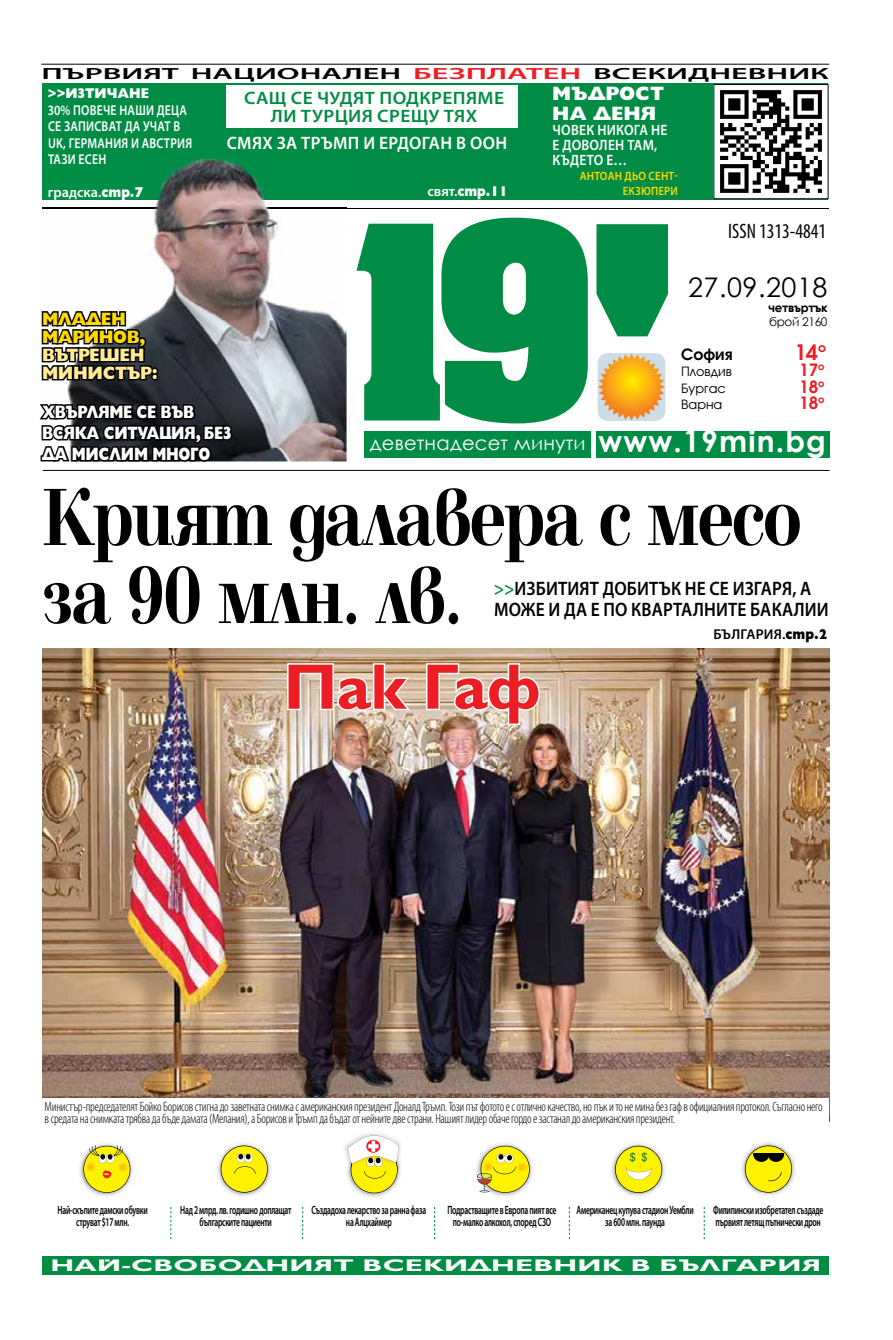
<style>
.page{position:relative;width:893px;height:1340px;background:#fff}
.page>*{position:absolute;margin:0;border:0;box-sizing:border-box;transform-origin:0 0}
.t1{font:700 84px/78px "Elfin CYR";letter-spacing:-.025em;color:#000;scale:.82 1}
.t2{font:700 64.5px "Gilt";letter-spacing:-.01em;color:#ed1d24}
.t3{font:700 29.85px "Century Gothic";letter-spacing:.04em;color:#fff}
.t4{font:27px "Century Gothic";letter-spacing:.02em;color:#000}
.t5{font:700 22.35px "Avanti CYR";color:#ed1d24}
.t6{font:condensed 21px "Myriad Pro";color:#000;scale:.95 1}
.t7{font:600 19.5px/21px "Myriad Pro";letter-spacing:.01em;color:#000;scale:.9 1}
.t8{font:19.5px "Century Gothic";letter-spacing:.01em;color:#fff}
.t9{font:800 19.5px/19.5px "Gilt";color:#fff}
.t10{font:800 18px/21px "Gilt";letter-spacing:-.02em;color:#fff;scale:.8 1}
.t11{font:600 18px/18px "Myriad Pro";letter-spacing:.02em;color:#008c44;text-align:center;scale:1.08 1}
.t12{font:600 18px "Myriad Pro";letter-spacing:.02em;color:#fff}
.t13{font:800 18px/18px "Gilt";letter-spacing:-.02em;color:#ffea95;scale:.93 1}
.t14{font:800 18px/18px "Gilt";letter-spacing:-.02em;color:#ffda00;scale:.93 1}
.t15{font:700 17.85px "Avanti CYR";color:#ed1d24}
.t16{font:700 16.95px "Gilt";letter-spacing:.01em;color:#fff;scale:1.68 1}
.t17{font:700 16.35px "Avanti CYR";color:#000}
.t18{font:600 16.2px "Myriad Pro";color:#000;scale:2 1}
.t19{font:600 15px/15px "Myriad Pro";letter-spacing:.02em;color:#fff;scale:.91 1}
.t20{font:600 14.25px/16.5px "Myriad Pro";letter-spacing:.02em;color:#fff;scale:.83 1}
.t21{font:600 14.25px "Myriad Pro";letter-spacing:.02em;color:#000}
.t22{font:600 14.25px "Myriad Pro";color:#fff}
.t23{font:800 14.25px "Gilt";color:#fff;scale:.89 1}
.t24{font:800 14.25px "Gilt";color:#fff;scale:.92 1}
.t25{font:300 condensed 13.5px/12px "Myriad Pro";letter-spacing:-.02em;color:#000;scale:.95 1}
.t26{font:13.35px "Avanti CYR";color:#000}
.t27{font:600 12px/12px "Myriad Pro";letter-spacing:-.03em;color:#000;text-align:center;scale:.63 1}
.t28{font:600 12px/15px "Myriad Pro";letter-spacing:.02em;color:#ffda00;text-align:right;scale:.91 1}
.t29{font:700 12px "Century Gothic";letter-spacing:-.03em;color:#000}
.t30{font:12px "Century Gothic";letter-spacing:-.03em;color:#000}
.s1{color:#ed1d24}
.s2{font-family:"Gilt";font-weight:800}
.s3{font-family:"Myriad Pro";font-weight:600}
.s4{color:#008c44}
</style>
<div class="page">
<svg style="left:596px;top:224px;width:72px;height:112px;background:#1e995a"></svg>
<div style="left:364px;top:431px;width:465px;height:27px;background:#008c44"></div>
<div style="left:591px;top:426px;width:5px;height:34px;background:#fff"></div>
<hr style="left:43px;top:208px;width:786px;height:1px;background:#000">
<svg style="left:356px;top:218px;width:232px;height:205px"></svg>
<hr style="left:43px;top:470px;width:786px;height:1px;background:#000">
<hr style="left:41px;top:64px;width:788px;height:1px;background:#000">
<div style="left:43px;top:83px;width:785px;height:117px;background:#008c44"></div>
<div style="left:714px;top:84px;width:114px;height:115px;background:#fff"></div>
<img style="left:720px;top:90px;width:102px;height:103px">
<img style="left:598px;top:353px;width:67px;height:67px">
<img style="left:217px;top:1143px;width:54px;height:53px">
<svg style="left:221px;top:1145px;width:47px;height:47px;background:#e8df3a"></svg>
<svg style="left:171px;top:1207px;width:1px;height:32px"></svg>
<svg style="left:302px;top:1207px;width:1px;height:32px"></svg>
<svg style="left:434px;top:1207px;width:1px;height:32px"></svg>
<svg style="left:569px;top:1207px;width:1px;height:32px"></svg>
<svg style="left:704px;top:1207px;width:1px;height:32px"></svg>
<img style="left:741px;top:1142px;width:54px;height:53px">
<svg style="left:745px;top:1145px;width:47px;height:47px;background:#d6ce32"></svg>
<hr style="left:753px;top:1153px;width:31px;height:1px;background:#000">
<img style="left:476px;top:1143px;width:57px;height:53px">
<svg style="left:477px;top:1145px;width:53px;height:47px;background:#e4d946"></svg>
<img style="left:360px;top:1169px;width:41px;height:28px">
<img style="left:345px;top:1133px;width:56px;height:36px">
<svg style="left:347px;top:1135px;width:52px;height:58px"></svg>
<img style="left:79px;top:1143px;width:54px;height:53px">
<svg style="left:83px;top:1145px;width:47px;height:47px;background:#e6d83b"></svg>
<img style="left:611px;top:1143px;width:54px;height:53px">
<img style="left:43px;top:158px;width:304px;height:303px">
<img style="left:43px;top:208px;width:304px;height:1px">
<svg style="left:41px;top:307px;width:114px;height:75px"></svg>
<div style="left:151px;top:373px;width:7px;height:7px;border:3px solid #000;border-radius:50%"></div>
<div style="left:151px;top:367px;width:7px;height:8px;border:3px solid #000;border-radius:50%"></div>
<svg style="left:39px;top:399px;width:195px;height:63px;background:#202123"></svg>
<div style="left:43px;top:1256px;width:786px;height:18px;background:#008c44"></div>
<img style="left:43px;top:648px;width:786px;height:450px">
<div style="left:226px;top:86px;width:292px;height:42px;background:#fff"></div>
<svg style="left:286px;top:661px;width:127px;height:51px"></svg>
<svg style="left:424px;top:661px;width:117px;height:65px"></svg>
<svg style="left:615px;top:1145px;width:47px;height:47px"></svg>
<p class="t18" style="left:42px;top:63px;width:395px">ПЪРВИЯТ НАЦИОНАЛЕН <span class="s1">БЕЗПЛАТЕН</span> ВСЕКИДНЕВНИК</p>
<p class="t24" style="left:48px;top:86px;width:112px">&gt;&gt;ИЗТИЧАНЕ</p>
<p class="t20" style="left:48px;top:101px;width:175px">30% ПОВЕЧЕ НАШИ ДЕЦА<br>СЕ ЗАПИСВАТ ДА УЧАТ В<br>UK, ГЕРМАНИЯ И АВСТРИЯ<br>ТАЗИ ЕСЕН</p>
<p class="t22" style="left:48px;top:183px;width:97px">градска.<span class="s2">стр.7</span></p>
<h3 class="t11" style="left:244px;top:89px;width:242px">САЩ СЕ ЧУДЯТ ПОДКРЕПЯМЕ<br>ЛИ ТУРЦИЯ СРЕЩУ ТЯХ</h3>
<h3 class="t12" style="left:227px;top:131px;width:282px">СМЯХ ЗА ТРЪМП И ЕРДОГАН В ООН</h3>
<p class="t23" style="left:428px;top:183px;width:92px"><span class="s3">свят.</span>стр.11</p>
<h3 class="t9" style="left:552px;top:84px;width:113px">МЪДРОСТ<br>НА ДЕНЯ</h3>
<p class="t19" style="left:552px;top:122px;width:128px">ЧОВЕК НИКОГА НЕ<br>Е ДОВОЛЕН ТАМ,<br>КЪДЕТО Е…</p>
<p class="t28" style="left:580px;top:168px;width:109px">АНТОАН ДЬО СЕНТ-<br>ЕКЗЮПЕРИ</p>
<h3 class="t6" style="left:728px;top:218px;width:104px">ISSN 1313-4841</h3>
<h3 class="t14" style="left:42px;top:310px;width:113px">МЛАДЕН<br>МАРИНОВ,</h3>
<h3 class="t13" style="left:42px;top:346px;width:126px">ВЪТРЕШЕН<br>МИНИСТЪР:</h3>
<h3 class="t10" style="left:42px;top:401px;width:238px">ХВЪРЛЯМЕ СЕ ВЪВ<br>ВСЯКА СИТУАЦИЯ, БЕЗ<br>ДА МИСЛИМ МНОГО</h3>
<h3 class="t8" style="left:370px;top:429px;width:217px">деветнадесет минути</h3>
<h3 class="t4" style="left:688px;top:268px;width:141px">27.09.2018</h3>
<p class="t29" style="left:768px;top:298px;width:61px">четвъртък</p>
<p class="t30" style="left:769px;top:313px;width:60px">брой 2160</p>
<p class="t17" style="left:681px;top:344px;width:53px">София</p>
<h3 class="t5" style="left:794px;top:338px;width:33px">14<sup>о</sup></h3>
<p class="t26" style="left:681px;top:364px;width:52px">Пловдив</p>
<h3 class="t15" style="left:799px;top:359px;width:27px">17<sup>о</sup></h3>
<p class="t26" style="left:681px;top:380px;width:46px">Бургас</p>
<h3 class="t15" style="left:799px;top:375px;width:27px">18<sup>о</sup></h3>
<p class="t26" style="left:681px;top:397px;width:43px">Варна</p>
<h3 class="t15" style="left:799px;top:392px;width:27px">18<sup>о</sup></h3>
<h3 class="t3" style="left:598px;top:419px;width:229px">www.19min.bg</h3>
<h1 class="t1" style="left:42px;top:480px;width:928px">Крият далавера с месо за 90 млн. лв.</h1>
<p class="t21" style="left:714px;top:625px;width:115px">БЪЛГАРИЯ.<span class="s2">стр.2</span></p>
<h3 class="t7" style="left:494px;top:578px;width:374px"><span class="s4">&gt;&gt;</span>ИЗБИТИЯТ ДОБИТЪК НЕ СЕ ИЗГАРЯ, А<br>МОЖЕ И ДА Е ПО КВАРТАЛНИТЕ БАКАЛИИ</h3>
<h2 class="t2" style="left:284px;top:651px;width:259px">Пак Гаф</h2>
<p class="t25" style="left:45px;top:1100px;width:820px">Министър-председателят Бойко Борисов стигна до заветната снимка с американския президент Доналд Тръмп. Този път фотото е с отлично качество, но пък и то не мина без гаф в официалния протокол. Съгласно него в средата на снимката трябва да бъде дамата (Мелания), а Борисов и Тръмп да бъдат от нейните две страни. Нашият лидер обаче гордо е застанал до американския президент.</p>
<p class="t27" style="left:58px;top:1203px;width:145px">Най-скъпите дамски обувки струват $17 млн.</p>
<p class="t27" style="left:180px;top:1203px;width:178px">Над 2 млрд. лв. годишно доплащат българските пациенти</p>
<p class="t27" style="left:311px;top:1203px;width:184px">Създадоха лекарство за ранна фаза на Алцхаймер</p>
<p class="t27" style="left:448px;top:1203px;width:174px">Подрастващите в Европа пият все по-малко алкохол, според СЗО</p>
<p class="t27" style="left:576px;top:1203px;width:188px">Американец купува стадион Уембли за 600 млн. паунда</p>
<p class="t27" style="left:713px;top:1203px;width:176px;text-align:left">Филипински изобретател създаде първият летящ пътнически дрон</p>
<p class="t16" style="left:50px;top:1255px;width:460px">НАЙ-СВОБОДНИЯТ ВСЕКИДНЕВНИК В БЪЛГАРИЯ</p>
</div>
